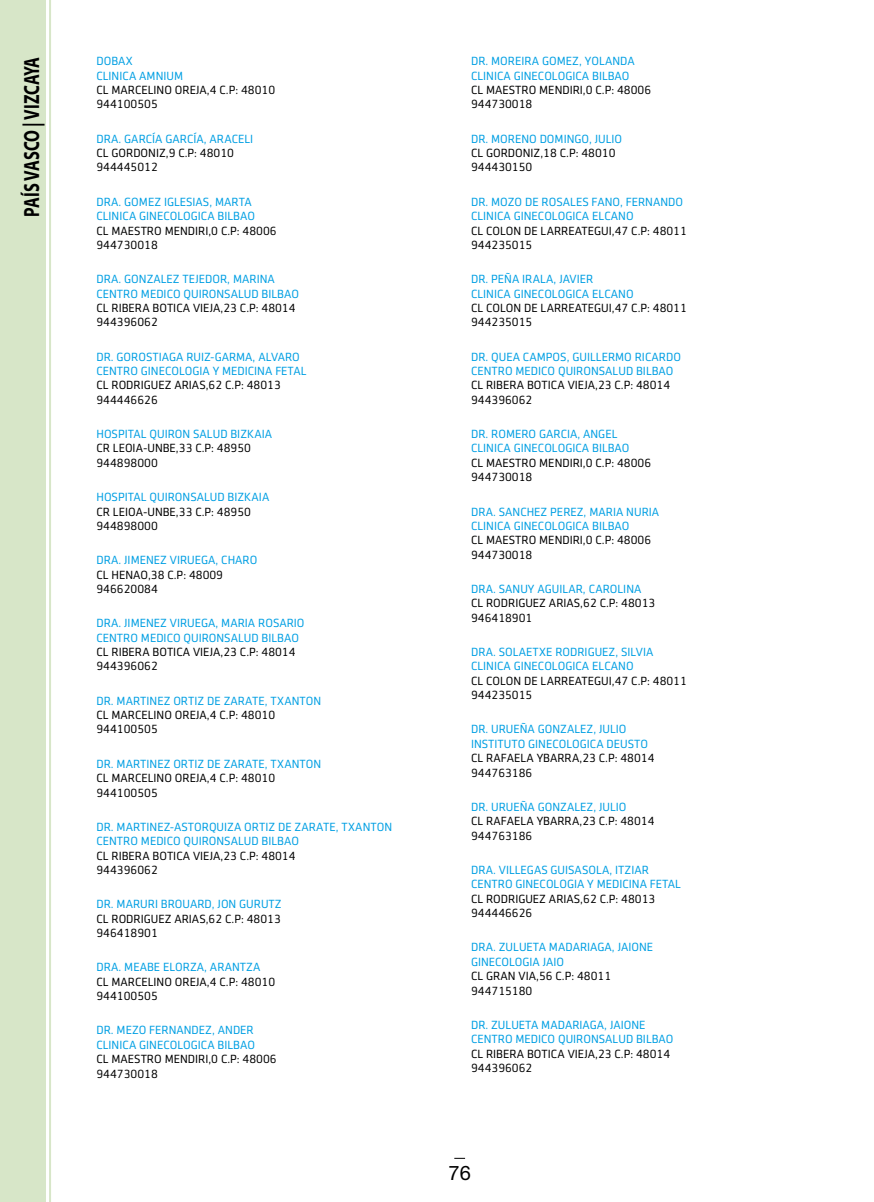
<style>
.page{position:relative;width:874px;height:1202px;background:#fff}
.page>*{position:absolute;margin:0;border:0;box-sizing:border-box;transform-origin:0 0}
.t1{font:700 22px "Myriad Pro";letter-spacing:-.01em;color:#000;scale:.75 1}
.t2{font:20px "Helvetica Neue LT Std";color:#000}
.DOMICILIO{font:12px "Sentico Sans DT";color:#000}
.TEXTO_ENTIDAD{font:12px "Sentico Sans DT";color:#009fe3}
.CENTRO{font:12px "Sentico Sans DT";color:#009fe3}
.TELEFONO{font:12px "Sentico Sans DT";color:#000}
</style>
<div class="page">
<div style="left:0;top:0;width:45px;height:1202px;background:#d7e6c8"></div>
<hr style="left:49px;top:0;width:2px;height:1202px;background:#d7e6c8">
<h1 class="t1" style="left:19px;top:217px;width:215px;rotate:-90deg">PAÍS VASCO | VIZCAYA</h1>
<p class="TEXTO_ENTIDAD" style="left:96px;top:55px;width:38px">DOBAX</p>
<p class="CENTRO" style="left:96px;top:69px;width:88px">CLINICA AMNIUM</p>
<p class="DOMICILIO" style="left:96px;top:83px;width:180px">CL MARCELINO OREJA,4 C.P: 48010</p>
<p class="TELEFONO" style="left:96px;top:98px;width:63px">944100505</p>
<p class="TEXTO_ENTIDAD" style="left:96px;top:132px;width:158px">DRA. GARCÍA GARCÍA, ARACELI</p>
<p class="DOMICILIO" style="left:96px;top:146px;width:139px">CL GORDONIZ,9 C.P: 48010</p>
<p class="TELEFONO" style="left:96px;top:161px;width:63px">944445012</p>
<p class="TEXTO_ENTIDAD" style="left:96px;top:195px;width:157px">DRA. GOMEZ IGLESIAS, MARTA</p>
<p class="CENTRO" style="left:96px;top:209px;width:160px">CLINICA GINECOLOGICA BILBAO</p>
<p class="DOMICILIO" style="left:96px;top:224px;width:181px">CL MAESTRO MENDIRI,0 C.P: 48006</p>
<p class="TELEFONO" style="left:96px;top:238px;width:63px">944730018</p>
<p class="TEXTO_ENTIDAD" style="left:96px;top:273px;width:180px">DRA. GONZALEZ TEJEDOR, MARINA</p>
<p class="CENTRO" style="left:96px;top:287px;width:204px">CENTRO MEDICO QUIRONSALUD BILBAO</p>
<p class="DOMICILIO" style="left:96px;top:301px;width:200px">CL RIBERA BOTICA VIEJA,23 C.P: 48014</p>
<p class="TELEFONO" style="left:96px;top:316px;width:63px">944396062</p>
<p class="TEXTO_ENTIDAD" style="left:96px;top:350px;width:205px">DR. GOROSTIAGA RUIZ-GARMA, ALVARO</p>
<p class="CENTRO" style="left:96px;top:364px;width:211px">CENTRO GINECOLOGIA Y MEDICINA FETAL</p>
<p class="DOMICILIO" style="left:96px;top:379px;width:186px">CL RODRIGUEZ ARIAS,62 C.P: 48013</p>
<p class="TELEFONO" style="left:96px;top:393px;width:63px">944446626</p>
<p class="TEXTO_ENTIDAD" style="left:96px;top:427px;width:177px">HOSPITAL QUIRON SALUD BIZKAIA</p>
<p class="DOMICILIO" style="left:96px;top:442px;width:156px">CR LEOIA-UNBE,33 C.P: 48950</p>
<p class="TELEFONO" style="left:96px;top:456px;width:63px">944898000</p>
<p class="TEXTO_ENTIDAD" style="left:96px;top:490px;width:174px">HOSPITAL QUIRONSALUD BIZKAIA</p>
<p class="DOMICILIO" style="left:96px;top:505px;width:156px">CR LEIOA-UNBE,33 C.P: 48950</p>
<p class="TELEFONO" style="left:96px;top:519px;width:63px">944898000</p>
<p class="TEXTO_ENTIDAD" style="left:96px;top:553px;width:162px">DRA. JIMENEZ VIRUEGA, CHARO</p>
<p class="DOMICILIO" style="left:96px;top:568px;width:128px">CL HENAO,38 C.P: 48009</p>
<p class="TELEFONO" style="left:96px;top:582px;width:63px">946620084</p>
<p class="TEXTO_ENTIDAD" style="left:96px;top:617px;width:209px">DRA. JIMENEZ VIRUEGA, MARIA ROSARIO</p>
<p class="CENTRO" style="left:96px;top:631px;width:204px">CENTRO MEDICO QUIRONSALUD BILBAO</p>
<p class="DOMICILIO" style="left:96px;top:645px;width:200px">CL RIBERA BOTICA VIEJA,23 C.P: 48014</p>
<p class="TELEFONO" style="left:96px;top:660px;width:63px">944396062</p>
<p class="TEXTO_ENTIDAD" style="left:96px;top:694px;width:226px">DR. MARTINEZ ORTIZ DE ZARATE, TXANTON</p>
<p class="DOMICILIO" style="left:96px;top:708px;width:180px">CL MARCELINO OREJA,4 C.P: 48010</p>
<p class="TELEFONO" style="left:96px;top:723px;width:63px">944100505</p>
<p class="TEXTO_ENTIDAD" style="left:96px;top:757px;width:226px">DR. MARTINEZ ORTIZ DE ZARATE, TXANTON</p>
<p class="DOMICILIO" style="left:96px;top:771px;width:180px">CL MARCELINO OREJA,4 C.P: 48010</p>
<p class="TELEFONO" style="left:96px;top:786px;width:63px">944100505</p>
<p class="TEXTO_ENTIDAD" style="left:96px;top:820px;width:297px">DR. MARTINEZ-ASTORQUIZA ORTIZ DE ZARATE, TXANTON</p>
<p class="CENTRO" style="left:96px;top:834px;width:204px">CENTRO MEDICO QUIRONSALUD BILBAO</p>
<p class="DOMICILIO" style="left:96px;top:849px;width:200px">CL RIBERA BOTICA VIEJA,23 C.P: 48014</p>
<p class="TELEFONO" style="left:96px;top:863px;width:63px">944396062</p>
<p class="TEXTO_ENTIDAD" style="left:96px;top:897px;width:187px">DR. MARURI BROUARD, JON GURUTZ</p>
<p class="DOMICILIO" style="left:96px;top:912px;width:186px">CL RODRIGUEZ ARIAS,62 C.P: 48013</p>
<p class="TELEFONO" style="left:96px;top:926px;width:63px">946418901</p>
<p class="TEXTO_ENTIDAD" style="left:96px;top:961px;width:165px">DRA. MEABE ELORZA, ARANTZA</p>
<p class="DOMICILIO" style="left:96px;top:975px;width:180px">CL MARCELINO OREJA,4 C.P: 48010</p>
<p class="TELEFONO" style="left:96px;top:989px;width:63px">944100505</p>
<p class="TEXTO_ENTIDAD" style="left:96px;top:1024px;width:159px">DR. MEZO FERNANDEZ, ANDER</p>
<p class="CENTRO" style="left:96px;top:1038px;width:160px">CLINICA GINECOLOGICA BILBAO</p>
<p class="DOMICILIO" style="left:96px;top:1052px;width:181px">CL MAESTRO MENDIRI,0 C.P: 48006</p>
<p class="TELEFONO" style="left:96px;top:1067px;width:63px">944730018</p>
<p class="TEXTO_ENTIDAD" style="left:471px;top:55px;width:165px">DR. MOREIRA GOMEZ, YOLANDA</p>
<p class="CENTRO" style="left:471px;top:69px;width:160px">CLINICA GINECOLOGICA BILBAO</p>
<p class="DOMICILIO" style="left:471px;top:83px;width:181px">CL MAESTRO MENDIRI,0 C.P: 48006</p>
<p class="TELEFONO" style="left:471px;top:98px;width:63px">944730018</p>
<p class="TEXTO_ENTIDAD" style="left:471px;top:132px;width:152px">DR. MORENO DOMINGO, JULIO</p>
<p class="DOMICILIO" style="left:471px;top:146px;width:146px">CL GORDONIZ,18 C.P: 48010</p>
<p class="TELEFONO" style="left:471px;top:161px;width:63px">944430150</p>
<p class="TEXTO_ENTIDAD" style="left:471px;top:195px;width:213px">DR. MOZO DE ROSALES FANO, FERNANDO</p>
<p class="CENTRO" style="left:471px;top:209px;width:164px">CLINICA GINECOLOGICA ELCANO</p>
<p class="DOMICILIO" style="left:471px;top:224px;width:217px">CL COLON DE LARREATEGUI,47 C.P: 48011</p>
<p class="TELEFONO" style="left:471px;top:238px;width:63px">944235015</p>
<p class="TEXTO_ENTIDAD" style="left:471px;top:273px;width:124px">DR. PEÑA IRALA, JAVIER</p>
<p class="CENTRO" style="left:471px;top:287px;width:164px">CLINICA GINECOLOGICA ELCANO</p>
<p class="DOMICILIO" style="left:471px;top:301px;width:217px">CL COLON DE LARREATEGUI,47 C.P: 48011</p>
<p class="TELEFONO" style="left:471px;top:316px;width:63px">944235015</p>
<p class="TEXTO_ENTIDAD" style="left:471px;top:350px;width:211px">DR. QUEA CAMPOS, GUILLERMO RICARDO</p>
<p class="CENTRO" style="left:471px;top:364px;width:204px">CENTRO MEDICO QUIRONSALUD BILBAO</p>
<p class="DOMICILIO" style="left:471px;top:379px;width:200px">CL RIBERA BOTICA VIEJA,23 C.P: 48014</p>
<p class="TELEFONO" style="left:471px;top:393px;width:63px">944396062</p>
<p class="TEXTO_ENTIDAD" style="left:471px;top:427px;width:148px">DR. ROMERO GARCIA, ANGEL</p>
<p class="CENTRO" style="left:471px;top:442px;width:160px">CLINICA GINECOLOGICA BILBAO</p>
<p class="DOMICILIO" style="left:471px;top:456px;width:181px">CL MAESTRO MENDIRI,0 C.P: 48006</p>
<p class="TELEFONO" style="left:471px;top:471px;width:63px">944730018</p>
<p class="TEXTO_ENTIDAD" style="left:471px;top:505px;width:189px">DRA. SANCHEZ PEREZ, MARIA NURIA</p>
<p class="CENTRO" style="left:471px;top:519px;width:160px">CLINICA GINECOLOGICA BILBAO</p>
<p class="DOMICILIO" style="left:471px;top:534px;width:181px">CL MAESTRO MENDIRI,0 C.P: 48006</p>
<p class="TELEFONO" style="left:471px;top:548px;width:63px">944730018</p>
<p class="TEXTO_ENTIDAD" style="left:471px;top:582px;width:172px">DRA. SANUY AGUILAR, CAROLINA</p>
<p class="DOMICILIO" style="left:471px;top:597px;width:186px">CL RODRIGUEZ ARIAS,62 C.P: 48013</p>
<p class="TELEFONO" style="left:471px;top:611px;width:63px">946418901</p>
<p class="TEXTO_ENTIDAD" style="left:471px;top:645px;width:184px">DRA. SOLAETXE RODRIGUEZ, SILVIA</p>
<p class="CENTRO" style="left:471px;top:660px;width:164px">CLINICA GINECOLOGICA ELCANO</p>
<p class="DOMICILIO" style="left:471px;top:674px;width:217px">CL COLON DE LARREATEGUI,47 C.P: 48011</p>
<p class="TELEFONO" style="left:471px;top:689px;width:63px">944235015</p>
<p class="TEXTO_ENTIDAD" style="left:471px;top:723px;width:157px">DR. URUEÑA GONZALEZ, JULIO</p>
<p class="CENTRO" style="left:471px;top:737px;width:178px">INSTITUTO GINECOLOGICA DEUSTO</p>
<p class="DOMICILIO" style="left:471px;top:752px;width:185px">CL RAFAELA YBARRA,23 C.P: 48014</p>
<p class="TELEFONO" style="left:471px;top:766px;width:63px">944763186</p>
<p class="TEXTO_ENTIDAD" style="left:471px;top:800px;width:157px">DR. URUEÑA GONZALEZ, JULIO</p>
<p class="DOMICILIO" style="left:471px;top:815px;width:185px">CL RAFAELA YBARRA,23 C.P: 48014</p>
<p class="TELEFONO" style="left:471px;top:829px;width:63px">944763186</p>
<p class="TEXTO_ENTIDAD" style="left:471px;top:863px;width:179px">DRA. VILLEGAS GUISASOLA, ITZIAR</p>
<p class="CENTRO" style="left:471px;top:878px;width:211px">CENTRO GINECOLOGIA Y MEDICINA FETAL</p>
<p class="DOMICILIO" style="left:471px;top:892px;width:186px">CL RODRIGUEZ ARIAS,62 C.P: 48013</p>
<p class="TELEFONO" style="left:471px;top:906px;width:63px">944446626</p>
<p class="TEXTO_ENTIDAD" style="left:471px;top:941px;width:183px">DRA. ZULUETA MADARIAGA, JAIONE</p>
<p class="CENTRO" style="left:471px;top:955px;width:95px">GINECOLOGIA JAIO</p>
<p class="DOMICILIO" style="left:471px;top:969px;width:142px">CL GRAN VIA,56 C.P: 48011</p>
<p class="TELEFONO" style="left:471px;top:984px;width:63px">944715180</p>
<p class="TEXTO_ENTIDAD" style="left:471px;top:1018px;width:176px">DR. ZULUETA MADARIAGA, JAIONE</p>
<p class="CENTRO" style="left:471px;top:1033px;width:204px">CENTRO MEDICO QUIRONSALUD BILBAO</p>
<p class="DOMICILIO" style="left:471px;top:1047px;width:200px">CL RIBERA BOTICA VIEJA,23 C.P: 48014</p>
<p class="TELEFONO" style="left:471px;top:1061px;width:63px">944396062</p>
<h2 class="t2" style="left:448px;top:1161px;width:24px">76</h2>
</div>
